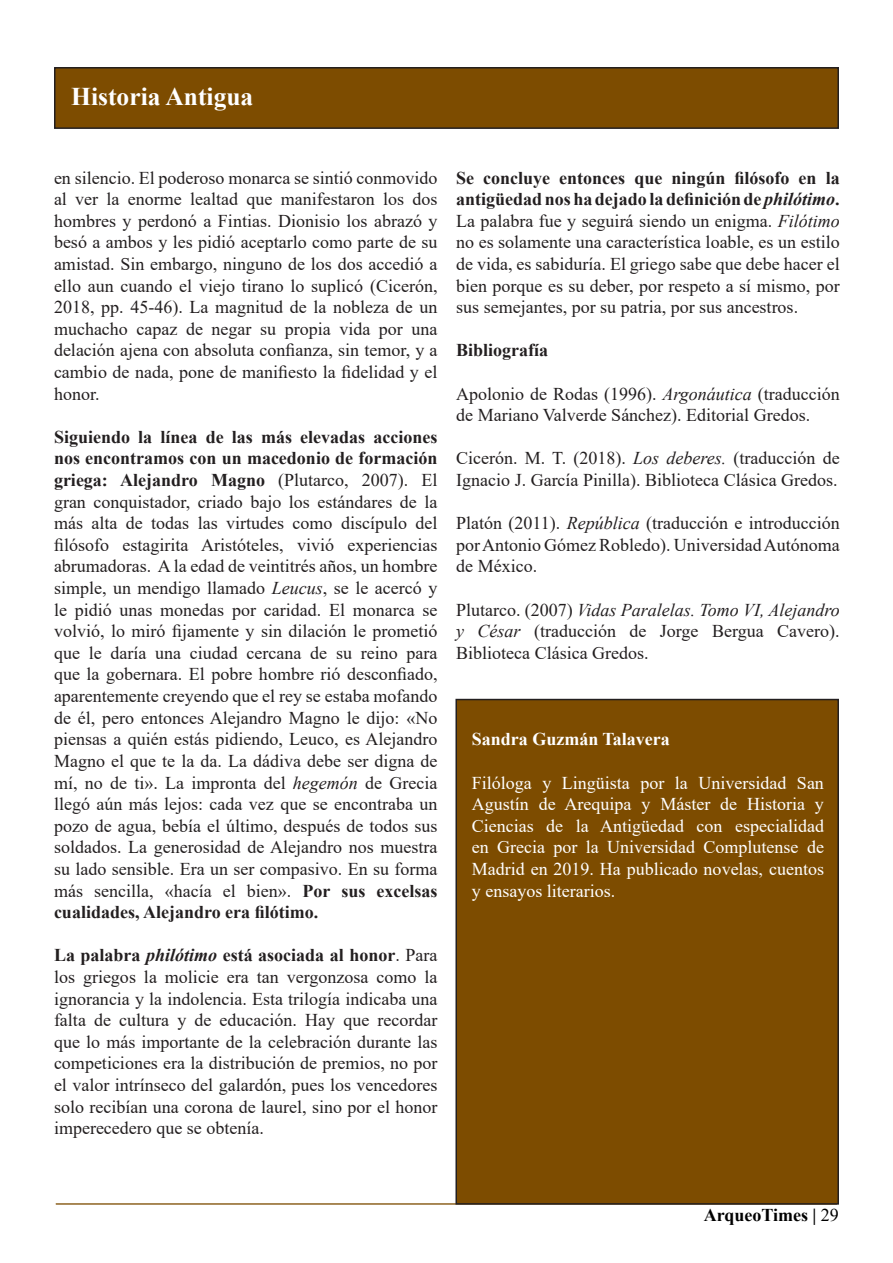
<style>
.page{position:relative;width:893px;height:1263px;background:#fff}
.page>*{position:absolute;margin:0;border:0;box-sizing:border-box;transform-origin:0 0}
.t1{font:700 25.5px "Times New Roman";color:#fff}
.t2{font:18px/21.6px "Times New Roman";color:#231f20;text-align:justify}
.t3{font:18px/21.6px "Times New Roman";color:#fff;text-align:justify}
.t4{font:700 18px "Times New Roman";color:#fff}
.t5{font:700 18px "Times New Roman";color:#000}
.t6{font:700 18px "Times New Roman";color:#231f20}
.s1{font-weight:700}
.s2{font-style:italic}
.s3{font-weight:700;font-style:italic}
.s4{font-weight:400}
</style>
<div class="page">
<svg style="left:55px;top:1203px;width:784px;height:2px"></svg>
<div style="left:55px;top:68px;width:783px;height:60px;background:#7d4c00"></div>
<div style="left:54px;top:67px;width:785px;height:62px;border:2px solid #231f20"></div>
<div style="left:456px;top:699px;width:382px;height:505px;background:#7d4c00"></div>
<div style="left:455px;top:699px;width:384px;height:505px;border:2px solid #231f20"></div>
<p class="t1" style="left:71px;top:78px;width:184px">Historia Antigua</p>
<p class="t2" style="left:54px;top:166px;width:385px">en silencio. El poderoso monarca se sintió conmovido al ver la enorme lealtad que manifestaron los dos hombres y perdonó a Fintias. Dionisio los abrazó y besó a ambos y les pidió aceptarlo como parte de su amistad. Sin embargo, ninguno de los dos accedió a ello aun cuando el viejo tirano lo suplicó (Cicerón, 2018, pp. 45-46). La magnitud de la nobleza de un muchacho capaz de negar su propia vida por una delación ajena con absoluta confianza, sin temor, y a cambio de nada, pone de manifiesto la fidelidad y el honor.</p>
<p class="t2" style="left:54px;top:425px;width:385px"><span class="s1">Siguiendo la línea de las más elevadas acciones nos encontramos con un macedonio de formación griega: Alejandro Magno</span> (Plutarco, 2007). El gran conquistador, criado bajo los estándares de la más alta de todas las virtudes como discípulo del filósofo estagirita Aristóteles, vivió experiencias abrumadoras. A la edad de veintitrés años, un hombre simple, un mendigo llamado <span class="s2">Leucus</span>, se le acercó y le pidió unas monedas por caridad. El monarca se volvió, lo miró fijamente y sin dilación le prometió que le daría una ciudad cercana de su reino para que la gobernara. El pobre hombre rió desconfiado, aparentemente creyendo que el rey se estaba mofando de él, pero entonces Alejandro Magno le dijo: «No piensas a quién estás pidiendo, Leuco, es Alejandro Magno el que te la da. La dádiva debe ser digna de mí, no de ti». La impronta del <span class="s2">hegemón</span> de Grecia llegó aún más lejos: cada vez que se encontraba un pozo de agua, bebía el último, después de todos sus soldados. La generosidad de Alejandro nos muestra su lado sensible. Era un ser compasivo. En su forma más sencilla, «hacía el bien». <span class="s1">Por sus excelsas cualidades, Alejandro era filótimo.</span></p>
<p class="t2" style="left:54px;top:944px;width:385px"><span class="s1">La palabra</span> <span class="s3">philótimo</span> <span class="s1">está asociada al honor</span>. Para los griegos la molicie era tan vergonzosa como la ignorancia y la indolencia. Esta trilogía indicaba una falta de cultura y de educación. Hay que recordar que lo más importante de la celebración durante las competiciones era la distribución de premios, no por el valor intrínseco del galardón, pues los vencedores solo recibían una corona de laurel, sino por el honor imperecedero que se obtenía.</p>
<p class="t2" style="left:456px;top:166px;width:385px"><span class="s1">Se concluye entonces que ningún filósofo en la antigüedad nos ha dejado la definición de</span> <span class="s3">philótimo</span><span class="s1">.<br></span>La palabra fue y seguirá siendo un enigma. <span class="s2">Filótimo </span>no es solamente una característica loable, es un estilo de vida, es sabiduría. El griego sabe que debe hacer el bien porque es su deber, por respeto a sí mismo, por sus semejantes, por su patria, por sus ancestros.</p>
<p class="t6" style="left:456px;top:337px;width:94px">Bibliografía</p>
<p class="t2" style="left:456px;top:382px;width:385px">Apolonio de Rodas (1996). <span class="s2">Argonáutica</span> (traducción de Mariano Valverde Sánchez). Editorial Gredos.</p>
<p class="t2" style="left:456px;top:447px;width:385px">Cicerón. M. T. (2018). <span class="s2">Los deberes.</span> (traducción de<br>Ignacio J. García Pinilla). Biblioteca Clásica Gredos.</p>
<p class="t2" style="left:456px;top:512px;width:385px">Platón (2011). <span class="s2">República</span> (traducción e introducción por Antonio Gómez Robledo). Universidad Autónoma de México.</p>
<p class="t2" style="left:456px;top:598px;width:385px">Plutarco. (2007) <span class="s2">Vidas Paralelas. Tomo VI, Alejandro y César</span> (traducción de Jorge Bergua Cavero).<br>Biblioteca Clásica Gredos.</p>
<p class="t4" style="left:472px;top:726px;width:200px">Sandra Guzmán Talavera</p>
<p class="t3" style="left:472px;top:771px;width:354px">Filóloga y Lingüista por la Universidad San Agustín de Arequipa y Máster de Historia y Ciencias de la Antigüedad con especialidad en Grecia por la Universidad Complutense de Madrid en 2019. Ha publicado novelas, cuentos y ensayos literarios.</p>
<p class="t5" style="left:704px;top:1202px;width:137px">ArqueoTimes | <span class="s4">29</span></p>
</div>
